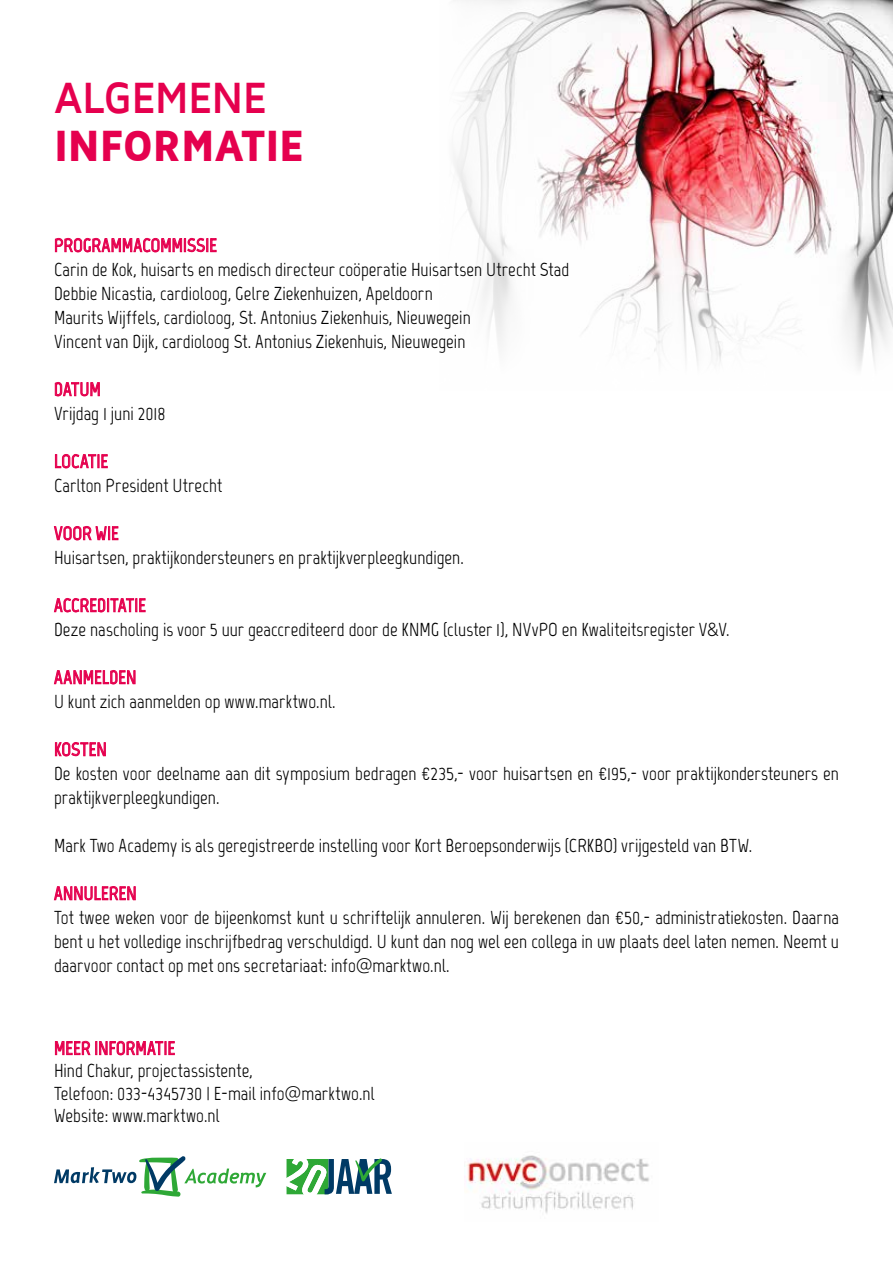
<style>
.page{position:relative;width:893px;height:1263px;background:#fff}
.page>*{position:absolute;margin:0;border:0;box-sizing:border-box;transform-origin:0 0}
.t1{font:900 45px "Maven Pro";letter-spacing:-.005em;color:#e5004e;scale:.9 1}
.t2{font:700 45px "Maven Pro";letter-spacing:-.005em;color:#e5004e;scale:.9 1}
.t3{font:18.75px/24px "Marvel";letter-spacing:.005em;color:#000}
.t4{font:700 18.75px "Marvel";letter-spacing:.005em;color:#e5004e}
</style>
<div class="page">
<img style="left:454px;top:0;width:439px;height:368px">
<svg style="left:55px;top:237px;width:162px;height:15px"></svg>
<svg style="left:55px;top:381px;width:45px;height:15px"></svg>
<svg style="left:55px;top:453px;width:53px;height:15px"></svg>
<svg style="left:54px;top:526px;width:64px;height:15px"></svg>
<svg style="left:54px;top:598px;width:92px;height:14px"></svg>
<svg style="left:54px;top:670px;width:81px;height:14px"></svg>
<svg style="left:55px;top:742px;width:51px;height:14px"></svg>
<svg style="left:54px;top:886px;width:82px;height:14px"></svg>
<svg style="left:54px;top:1156px;width:212px;height:40px"></svg>
<svg style="left:287px;top:1158px;width:105px;height:36px"></svg>
<img style="left:464px;top:1155px;width:185px;height:59px">
<svg style="left:55px;top:1040px;width:120px;height:15px"></svg>
<h1 class="t2" style="left:54px;top:74px;width:238px">ALGEMENE</h1>
<h1 class="t1" style="left:54px;top:121px;width:279px">INFORMATIE</h1>
<p class="t4" style="left:54px;top:234px;width:164px">PROGRAMMACOMMISSIE</p>
<p class="t3" style="left:54px;top:257px;width:517px">Carin de Kok, huisarts en medisch directeur coöperatie Huisartsen Utrecht Stad Debbie Nicastia, cardioloog, Gelre Ziekenhuizen, Apeldoorn<br>Maurits Wijffels, cardioloog, St. Antonius Ziekenhuis, Nieuwegein<br>Vincent van Dijk, cardioloog St. Antonius Ziekenhuis, Nieuwegein</p>
<p class="t4" style="left:54px;top:378px;width:48px">DATUM</p>
<p class="t3" style="left:54px;top:401px;width:113px">Vrijdag 1 juni 2018</p>
<p class="t4" style="left:54px;top:450px;width:56px">LOCATIE</p>
<p class="t3" style="left:54px;top:473px;width:170px">Carlton President Utrecht</p>
<p class="t4" style="left:54px;top:522px;width:66px">VOOR WIE</p>
<p class="t3" style="left:54px;top:545px;width:411px">Huisartsen, praktijkondersteuners en praktijkverpleegkundigen.</p>
<p class="t4" style="left:54px;top:594px;width:93px">ACCREDITATIE</p>
<p class="t3" style="left:54px;top:617px;width:677px">Deze nascholing is voor 5 uur geaccrediteerd door de KNMG (cluster 1), NVvPO en Kwaliteitsregister V&amp;V.</p>
<p class="t4" style="left:54px;top:666px;width:84px">AANMELDEN</p>
<p class="t3" style="left:54px;top:689px;width:283px">U kunt zich aanmelden op www.marktwo.nl.</p>
<p class="t4" style="left:54px;top:738px;width:54px">KOSTEN</p>
<p class="t3" style="left:54px;top:761px;width:786px">De kosten voor deelname aan dit symposium bedragen €235,- voor huisartsen en €195,- voor praktijkondersteuners en praktijkverpleegkundigen.</p>
<p class="t3" style="left:54px;top:833px;width:700px">Mark Two Academy is als geregistreerde instelling voor Kort Beroepsonderwijs (CRKBO) vrijgesteld van BTW.</p>
<p class="t4" style="left:54px;top:882px;width:84px">ANNULEREN</p>
<p class="t3" style="left:54px;top:905px;width:786px;text-align:justify">Tot twee weken voor de bijeenkomst kunt u schriftelijk annuleren. Wij berekenen dan €50,- administratiekosten. Daarna bent u het volledige inschrijfbedrag verschuldigd. U kunt dan nog wel een collega in uw plaats deel laten nemen. Neemt u daarvoor contact op met ons secretariaat: info@marktwo.nl.</p>
<p class="t4" style="left:54px;top:1037px;width:123px">MEER INFORMATIE</p>
<p class="t3" style="left:54px;top:1059px;width:322px;line-height:22.5px">Hind Chakur, projectassistente,<br>Telefoon: 033-4345730 | E-mail info@marktwo.nl<br>Website: www.marktwo.nl</p>
</div>
